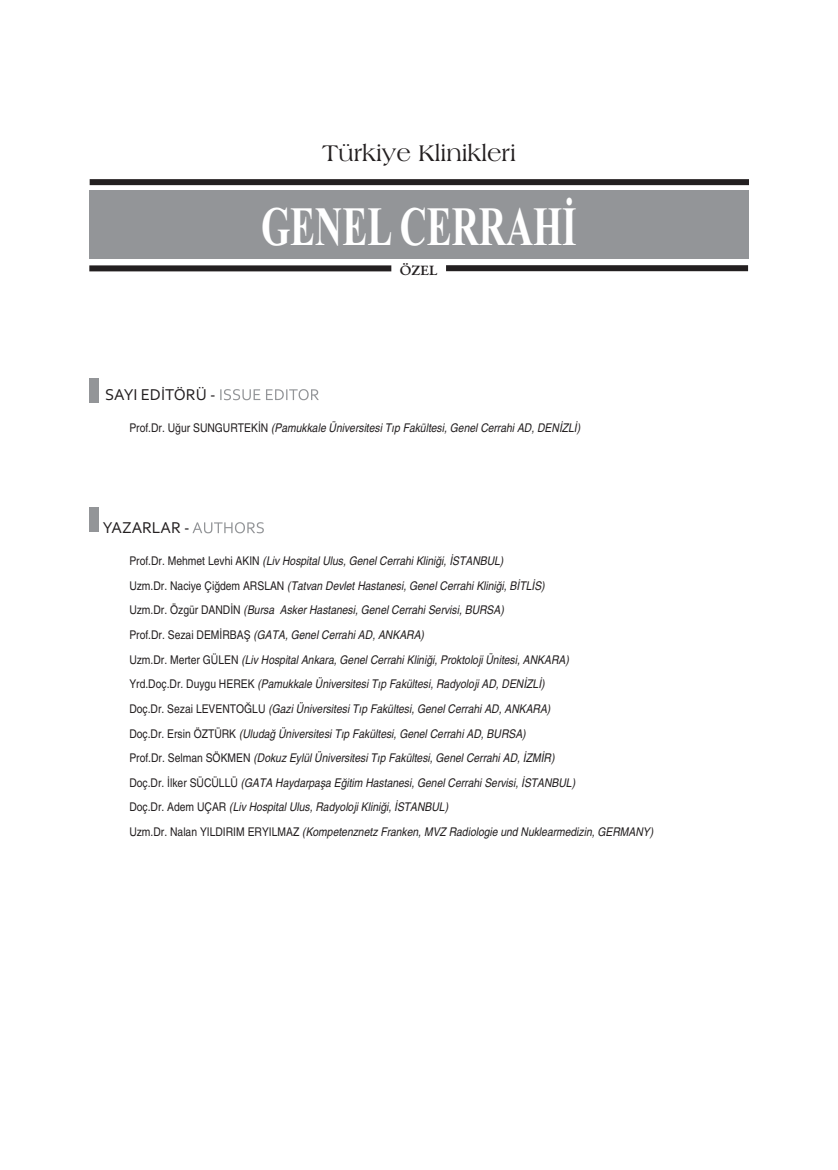
<style>
.page{position:relative;width:838px;height:1170px;background:#fff}
.page>*{position:absolute;margin:0;border:0;box-sizing:border-box;transform-origin:0 0}
.t1{font:700 55.35px "Times New Roman";color:#fff;scale:.68 1}
.t2{font:24px "Americana BT Roman";color:#231f20}
.t3{font:16.5px "Corbel";color:#231f20}
.t4{font:600 13.5px "Garamond";color:#231f20}
.t5{font:italic condensed 12px/24.6px "Helvetica";color:#231f20;scale:1.05 1}
.s1{font-style:normal}
</style>
<div class="page">
<div style="left:89px;top:191px;width:659px;height:68px;background:#939598"></div>
<div style="left:90px;top:179px;width:659px;height:6px;background:#231f20"></div>
<div style="left:89px;top:265px;width:302px;height:6px;background:#231f20"></div>
<div style="left:446px;top:265px;width:302px;height:6px;background:#231f20"></div>
<div style="left:89px;top:378px;width:10px;height:25px;background:#939598"></div>
<svg style="left:220px;top:389px;width:67px;height:11px"></svg>
<div style="left:89px;top:507px;width:10px;height:24px;background:#939598"></div>
<svg style="left:192px;top:522px;width:72px;height:11px"></svg>
<h3 class="t3" style="left:105px;top:384px;width:112px">SAYI EDİTÖRÜ -</h3>
<h2 class="t2" style="left:322px;top:138px;width:195px">Türkiye Klinikleri</h2>
<h1 class="t1" style="left:261px;top:193px;width:466px">GENEL CERRAHİ</h1>
<p class="t4" style="left:400px;top:262px;width:39px">ÖZEL</p>
<p class="t5" style="left:129px;top:416px;width:431px"><span class="s1">Prof.Dr. Uğur SUNGURTEKİN</span> (Pamukkale Üniversitesi Tıp Fakültesi, Genel Cerrahi AD, DENİZLİ)</p>
<h3 class="t3" style="left:103px;top:518px;width:88px">YAZARLAR -</h3>
<p class="t5" style="left:129px;top:548px;width:500px"><span class="s1">Prof.Dr. Mehmet Levhi AKIN</span> (Liv Hospital Ulus, Genel Cerrahi Kliniği, İSTANBUL)<br><span class="s1">Uzm.Dr. Naciye Çiğdem ARSLAN</span> (Tatvan Devlet Hastanesi, Genel Cerrahi Kliniği, BİTLİS)<br><span class="s1">Uzm.Dr. Özgür DANDİN</span> (Bursa Asker Hastanesi, Genel Cerrahi Servisi, BURSA)<br><span class="s1">Prof.Dr. Sezai DEMİRBAŞ</span> (GATA, Genel Cerrahi AD, ANKARA)<br><span class="s1">Uzm.Dr. Merter GÜLEN</span> (Liv Hospital Ankara, Genel Cerrahi Kliniği, Proktoloji Ünitesi, ANKARA)<br><span class="s1">Yrd.Doç.Dr. Duygu HEREK</span> (Pamukkale Üniversitesi Tıp Fakültesi, Radyoloji AD, DENİZLİ)<br><span class="s1">Doç.Dr. Sezai LEVENTOĞLU</span> (Gazi Üniversitesi Tıp Fakültesi, Genel Cerrahi AD, ANKARA)<br><span class="s1">Doç.Dr. Ersin ÖZTÜRK</span> (Uludağ Üniversitesi Tıp Fakültesi, Genel Cerrahi AD, BURSA)<br><span class="s1">Prof.Dr. Selman SÖKMEN</span> (Dokuz Eylül Üniversitesi Tıp Fakültesi, Genel Cerrahi AD, İZMİR)<br><span class="s1">Doç.Dr. İlker SÜCÜLLÜ</span> (GATA Haydarpaşa Eğitim Hastanesi, Genel Cerrahi Servisi, İSTANBUL)<br><span class="s1">Doç.Dr. Adem UÇAR</span> (Liv Hospital Ulus, Radyoloji Kliniği, İSTANBUL)<br><span class="s1">Uzm.Dr. Nalan YILDIRIM ERYILMAZ</span> (Kompetenznetz Franken, MVZ Radiologie und Nuklearmedizin, GERMANY)</p>
</div>
